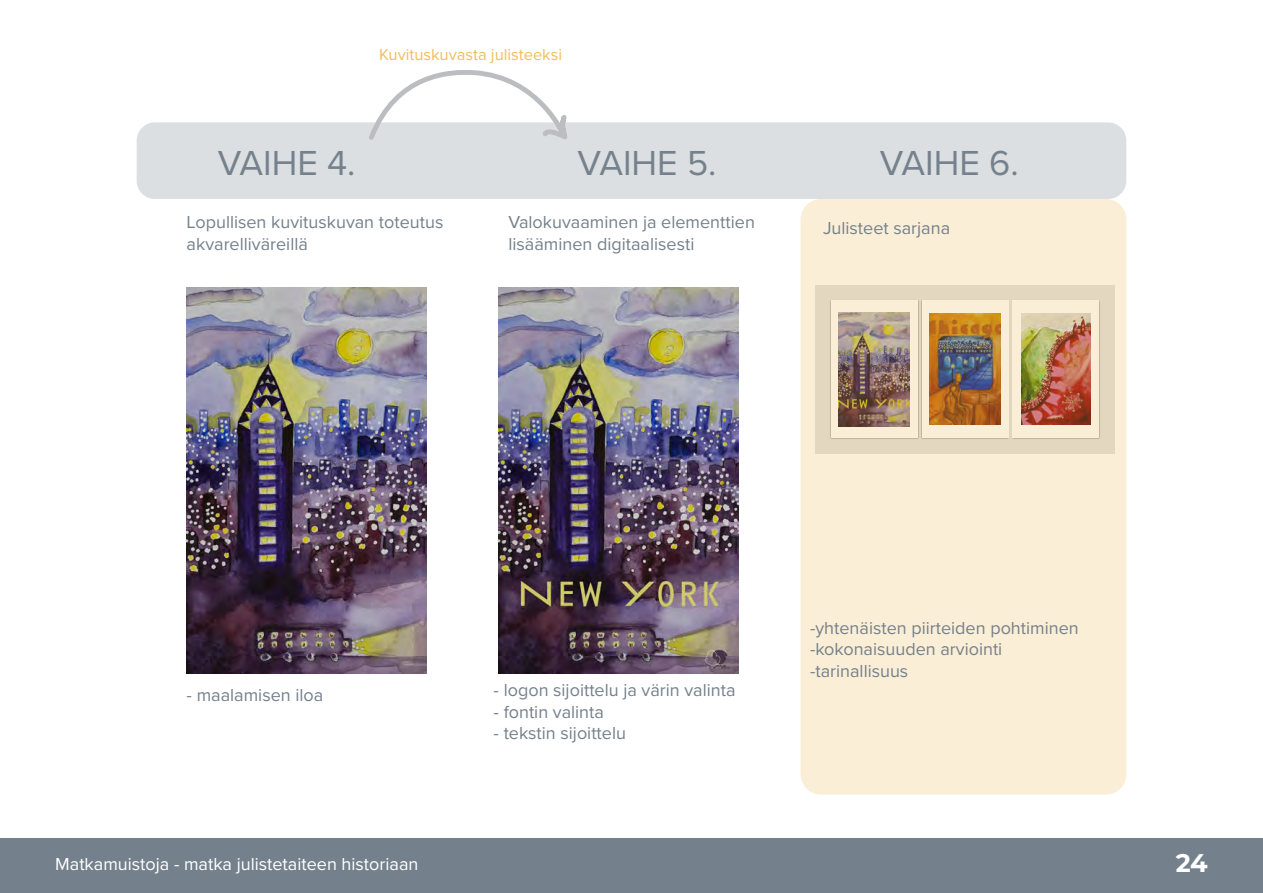
<style>
.page{position:relative;width:1263px;height:893px;background:#fff}
.page>*{position:absolute;margin:0;border:0;box-sizing:border-box;transform-origin:0 0}
.t1{font:36px "Proxima Nova";color:#75818c}
.t2{font:700 25.5px "Montserrat";color:#fff}
.t3{font:18px/21.6px "Proxima Nova";color:#75818c}
.t4{font:18px "Proxima Nova";color:#fff}
.t5{font:16.5px "Proxima Nova";color:#f2bd5b}
</style>
<div class="page">
<div style="left:0;top:839px;width:1263px;height:54px;background:#74818c"></div>
<svg style="left:801px;top:199px;width:325px;height:596px;background:#eddcc3"></svg>
<div style="left:137px;top:122px;width:989px;height:77px;background:#dcdfe2;border-radius:18px"></div>
<img style="left:187px;top:287px;width:240px;height:386px">
<img style="left:498px;top:287px;width:240px;height:386px">
<svg style="left:365px;top:71px;width:205px;height:69px"></svg>
<p class="t5" style="left:379px;top:42px;width:185px">Kuvituskuvasta julisteeksi</p>
<p class="t1" style="left:218px;top:136px;width:139px">VAIHE 4.</p>
<p class="t1" style="left:578px;top:136px;width:140px">VAIHE 5.</p>
<p class="t1" style="left:880px;top:136px;width:140px">VAIHE 6.</p>
<p class="t3" style="left:187px;top:211px;width:258px">Lopullisen kuvituskuvan toteutus akvarelliväreillä</p>
<p class="t3" style="left:508px;top:211px;width:248px">Valokuvaaminen ja elementtien lisääminen digitaalisesti</p>
<p class="t3" style="left:823px;top:217px;width:129px">Julisteet sarjana</p>
<p class="t3" style="left:187px;top:683px;width:138px">- maalamisen iloa</p>
<p class="t3" style="left:494px;top:679px;width:243px">- logon sijoittelu ja värin valinta</p>
<p class="t3" style="left:494px;top:700px;width:112px">- fontin valinta</p>
<p class="t3" style="left:494px;top:722px;width:134px">- tekstin sijoittelu</p>
<p class="t3" style="left:810px;top:616px;width:270px">-yhtenäisten piirteiden pohtiminen -kokonaisuuden arviointi -tarinallisuus</p>
<p class="t4" style="left:55px;top:850px;width:365px">Matkamuistoja - matka julistetaiteen historiaan</p>
<h2 class="t2" style="left:1176px;top:844px;width:33px">24</h2>
</div>
